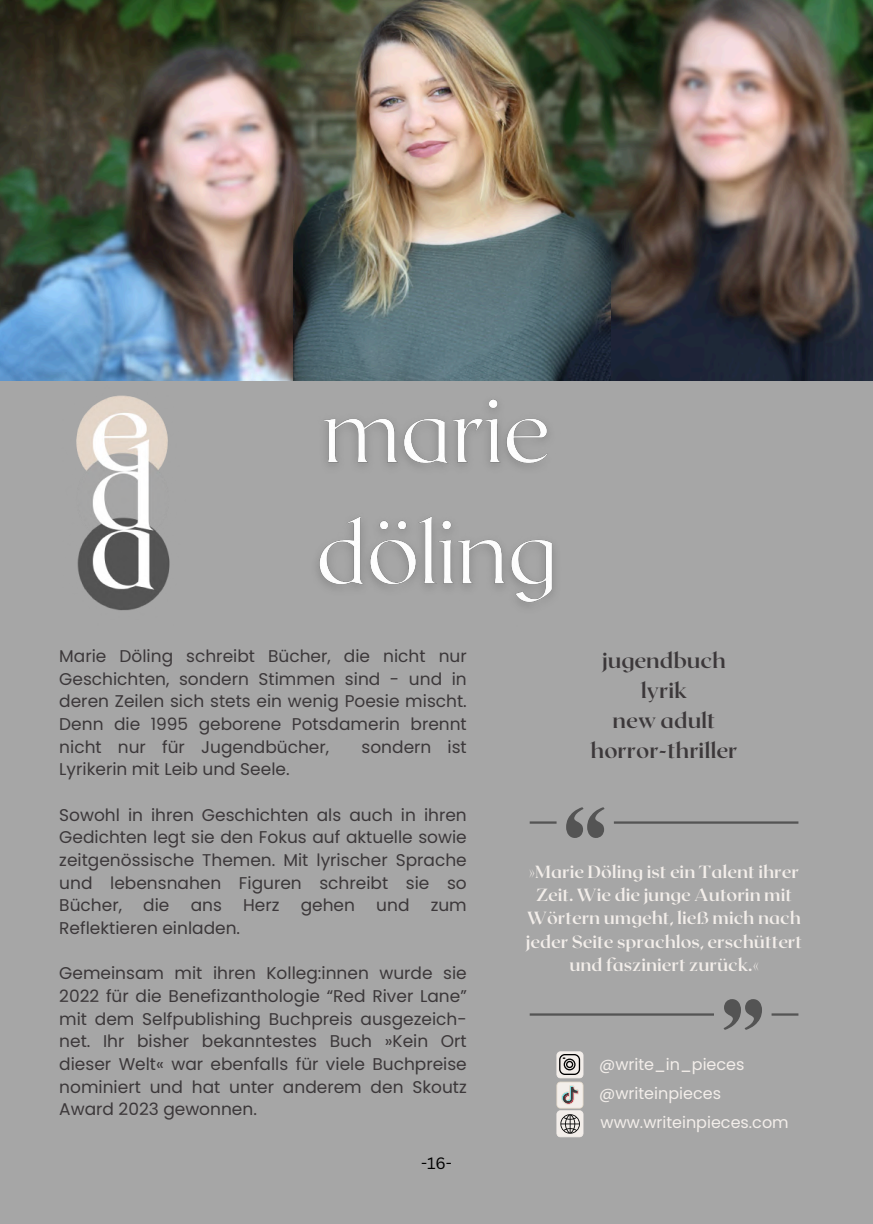
<style>
.page{position:relative;width:873px;height:1224px;background:#a6a6a6}
.page>*{position:absolute;margin:0;border:0;box-sizing:border-box;transform-origin:0 0}
.t1{font:700 21.6px/30px "Roxborough CF";color:#3c383a;text-align:center}
.t2{font:700 17.6px/23.4px "Roxborough CF";color:#f3eeea;text-align:center}
.t3{font:17px/22.6px "Poppins";color:#3c383a;text-align:justify}
.t4{font:16px "Poppins";color:#f3eeea}
.t5{font:16px "Canva Sans";color:#000}
</style>
<div class="page">
<img style="left:0;top:0;width:873px;height:380px">
<img style="left:294px;top:0;width:316px;height:380px">
<img style="left:0;top:380px;width:246px;height:231px">
<img style="left:302px;top:377px;width:272px;height:229px">
<hr style="left:530px;top:1013px;width:184px;height:3px;background:#545454">
<hr style="left:772px;top:1013px;width:26px;height:3px;background:#545454">
<hr style="left:614px;top:821px;width:184px;height:3px;background:#545454">
<hr style="left:530px;top:821px;width:27px;height:3px;background:#545454">
<svg style="left:566px;top:807px;width:196px;height:223px"></svg>
<svg style="left:557px;top:1051px;width:26px;height:86px;background:#c4c0bd"></svg>
<p class="t3" style="left:59px;top:645px;width:409px">Marie Döling schreibt Bücher, die nicht nur Geschichten, sondern Stimmen sind - und in deren Zeilen sich stets ein wenig Poesie mischt.<br>Denn die 1995 geborene Potsdamerin brennt nicht nur für Jugendbücher,</p>
<p class="t3" style="left:362px;top:735px;width:107px">sondern ist</p>
<p class="t3" style="left:59px;top:758px;width:232px">Lyrikerin mit Leib und Seele.</p>
<p class="t3" style="left:59px;top:803px;width:409px">Sowohl in ihren Geschichten als auch in ihren Gedichten legt sie den Fokus auf aktuelle sowie zeitgenössische Themen. Mit lyrischer Sprache und lebensnahen Figuren schreibt sie so Bücher, die ans Herz gehen und zum Reflektieren einladen.</p>
<p class="t3" style="left:59px;top:962px;width:409px">Gemeinsam mit ihren Kolleg:innen wurde sie 2022 für die Benefizanthologie “Red River Lane” mit dem Selfpublishing Buchpreis ausgezeich&shy;net. Ihr bisher bekanntestes Buch »Kein Ort dieser Welt« war ebenfalls für viele Buchpreise nominiert und hat unter anderem den Skoutz Award 2023 gewonnen.</p>
<p class="t5" style="left:421px;top:1152px;width:32px">-16-</p>
<p class="t1" style="left:591px;top:645px;width:148px">jugendbuch lyrik<br>new adult horror-thriller</p>
<p class="t2" style="left:526px;top:859px;width:278px">»Marie Döling ist ein Talent ihrer<br>Zeit. Wie die junge Autorin mit<br>Wörtern umgeht, ließ mich nach jeder Seite sprachlos, erschüttert und fasziniert zurück.«</p>
<p class="t4" style="left:599px;top:1053px;width:147px">@write_in_pieces</p>
<h2 class="t4" style="left:599px;top:1082px;width:123px">@writeinpieces</h2>
<p class="t4" style="left:601px;top:1112px;width:190px">www.writeinpieces.com</p>
</div>
